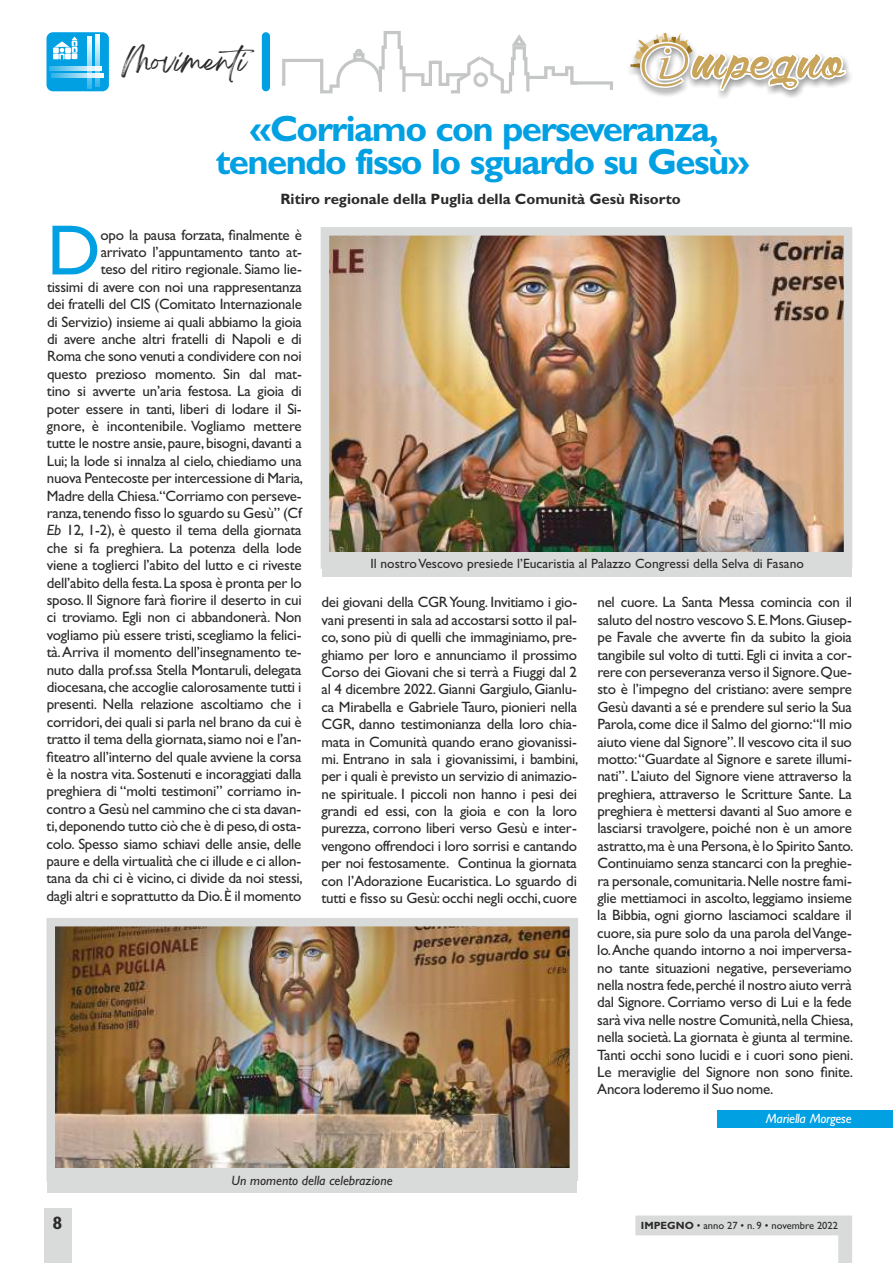
<style>
.page{position:relative;width:893px;height:1263px;background:#fff}
.page>*{position:absolute;margin:0;border:0;box-sizing:border-box;transform-origin:0 0}
.t1{font:71.4px "Gill Sans";color:#00a0e3}
.t2{font:700 36.6px/32.5px "Gill Sans";letter-spacing:-.045em;color:#00a0e3;text-align:center}
.t3{font:25.35px "Breathing Personal Use";color:#2b2a29}
.t4{font:700 18px "Gill Sans";color:#2b2a29}
.t5{font:15px/17.4px "Gill Sans";letter-spacing:-.015em;color:#2b2a29;text-align:justify}
.t6{font:700 15px "Gill Sans";color:#2b2a29}
.t7{font:13.5px "Gill Sans";color:#2b2a29}
.t8{font:italic 13.5px "Gill Sans";color:#2b2a29}
.t9{font:italic 13.5px "Gill Sans";letter-spacing:-.015em;color:#fefefe}
.t10{font:10.5px "Gill Sans";color:#2b2a29}
.s1{font-style:italic}
.s2{font-weight:700}
</style>
<div class="page">
<div style="left:717px;top:1110px;width:176px;height:17px;background:#00a0e3"></div>
<div style="left:44px;top:1208px;width:28px;height:55px;background:#d9dada"></div>
<svg style="left:635px;top:1215px;width:217px;height:48px"></svg>
<img style="left:648px;top:60px;width:203px;height:38px">
<svg style="left:630px;top:33px;width:216px;height:58px"></svg>
<svg style="left:282px;top:31px;width:292px;height:63px"></svg>
<svg style="left:571px;top:81px;width:42px;height:4px"></svg>
<svg style="left:610px;top:83px;width:3px;height:7px"></svg>
<div style="left:47px;top:32px;width:62px;height:59px;background:#00a0e3;border-radius:6px"></div>
<svg style="left:53px;top:37px;width:25px;height:22px"></svg>
<div style="left:262px;top:32px;width:8px;height:59px;background:#00a0e3;border-radius:4px"></div>
<svg style="left:49px;top:66px;width:53px;height:4px"></svg>
<svg style="left:52px;top:74px;width:52px;height:4px"></svg>
<svg style="left:88px;top:36px;width:4px;height:53px"></svg>
<svg style="left:95px;top:34px;width:5px;height:53px"></svg>
<img style="left:57px;top:928px;width:511px;height:240px">
<div style="left:47px;top:918px;width:531px;height:263px;border:9px solid #d9dada"></div>
<img style="left:331px;top:237px;width:511px;height:315px">
<div style="left:321px;top:227px;width:531px;height:342px;border:9px solid #d9dada"></div>
<div style="left:47px;top:1168px;width:530px;height:25px;background:#d9dada"></div>
<div style="left:322px;top:552px;width:530px;height:25px;background:#d9dada"></div>
<h3 class="t3" style="left:122px;top:53px;width:146px">Movimenti</h3>
<h2 class="t2" style="left:216px;top:116px;width:535px">«Corriamo con perseveranza, tenendo fisso lo sguardo su Gesù»</h2>
<p class="t6" style="left:280px;top:194px;width:402px">Ritiro regionale della Puglia della Comunità Gesù Risorto</p>
<h1 class="t1" style="left:47px;top:225px;width:55px">D</h1>
<p class="t5" style="left:47px;top:227px;width:258px;text-align:right">opo la pausa forzata, finalmente è<br>arrivato l’appuntamento tanto at-<br>teso del ritiro regionale. Siamo lie-<br>tissimi di avere con noi una rappresentanza dei fratelli del CIS (Comitato Internazionale di Servizio) insieme ai quali abbiamo la gioia di avere anche altri fratelli di Napoli e di Roma che sono venuti a condividere con noi questo prezioso momento. Sin dal mat&shy;tino si avverte un’aria festosa. La gioia di poter essere in tanti, liberi di lodare il Si&shy;gnore, è incontenibile. Vogliamo mettere tutte le nostre ansie,paure,bisogni,davanti a Lui; la lode si innalza al cielo, chiediamo una nuova Pentecoste per intercessione di Maria, Madre della Chiesa.“Corriamo con perseve&shy;ranza,tenendo fisso lo sguardo su Gesù” (Cf <span class="s1">Eb</span> 12, 1-2), è questo il tema della giornata che si fa preghiera. La potenza della lode viene a toglierci l’abito del lutto e ci riveste dell’abito della festa.La sposa è pronta per lo sposo. Il Signore farà fiorire il deserto in cui ci troviamo. Egli non ci abbandonerà. Non vogliamo più essere tristi, scegliamo la felici&shy;tà.Arriva il momento dell’insegnamento te&shy;nuto dalla prof.ssa Stella Montaruli, delegata diocesana,che accoglie calorosamente tutti i presenti. Nella relazione ascoltiamo che i corridori,dei quali si parla nel brano da cui è tratto il tema della giornata,siamo noi e l’an&shy;fiteatro all’interno del quale avviene la corsa è la nostra vita. Sostenuti e incoraggiati dalla preghiera di “molti testimoni” corriamo in&shy;contro a Gesù nel cammino che ci sta davan&shy;ti,deponendo tutto ciò che è di peso,di osta&shy;colo. Spesso siamo schiavi delle ansie, delle paure e della virtualità che ci illude e ci allon&shy;tana da chi ci è vicino, ci divide da noi stessi, dagli altri e soprattutto da Dio.È il momento</p>
<p class="t7" style="left:370px;top:559px;width:435px">Il nostro Vescovo presiede l’Eucaristia al Palazzo Congressi della Selva di Fasano</p>
<p class="t5" style="left:321px;top:595px;width:259px">dei giovani della CGR Young. Invitiamo i gio&shy;vani presenti in sala ad accostarsi sotto il pal&shy;co, sono più di quelli che immaginiamo, pre&shy;ghiamo per loro e annunciamo il prossimo Corso dei Giovani che si terrà a Fiuggi dal 2 al 4 dicembre 2022.Gianni Gargiulo,Gianlu&shy;ca Mirabella e Gabriele Tauro, pionieri nella CGR, danno testimonianza della loro chia&shy;mata in Comunità quando erano giovanissi&shy;mi. Entrano in sala i giovanissimi, i bambini, per i quali è previsto un servizio di animazio&shy;ne spirituale. I piccoli non hanno i pesi dei grandi ed essi, con la gioia e con la loro purezza, corrono liberi verso Gesù e inter&shy;vengono offrendoci i loro sorrisi e cantando per noi festosamente. Continua la giornata con l’Adorazione Eucaristica. Lo sguardo di tutti e fisso su Gesù:occhi negli occhi, cuore</p>
<p class="t5" style="left:597px;top:595px;width:258px">nel cuore. La Santa Messa comincia con il saluto del nostro vescovo S.E.Mons.Giusep&shy;pe Favale che avverte fin da subito la gioia tangibile sul volto di tutti. Egli ci invita a cor&shy;rere con perseveranza verso il Signore.Que&shy;sto è l’impegno del cristiano: avere sempre Gesù davanti a sé e prendere sul serio la Sua Parola, come dice il Salmo del giorno:“Il mio aiuto viene dal Signore”.Il vescovo cita il suo motto:“Guardate al Signore e sarete illumi&shy;nati”. L’aiuto del Signore viene attraverso la preghiera, attraverso le Scritture Sante. La preghiera è mettersi davanti al Suo amore e lasciarsi travolgere, poiché non è un amore astratto,ma è una Persona,è lo Spirito Santo.<br>Continuiamo senza stancarci con la preghie&shy;ra personale,comunitaria.Nelle nostre fami&shy;glie mettiamoci in ascolto, leggiamo insieme la Bibbia, ogni giorno lasciamoci scaldare il cuore,sia pure solo da una parola del Vange&shy;lo.Anche quando intorno a noi imperversa&shy;no tante situazioni negative, perseveriamo nella nostra fede,perché il nostro aiuto verrà dal Signore. Corriamo verso di Lui e la fede sarà viva nelle nostre Comunità,nella Chiesa, nella società. La giornata è giunta al termine.<br>Tanti occhi sono lucidi e i cuori sono pieni.<br>Le meraviglie del Signore non sono finite.<br>Ancora loderemo il Suo nome.</p>
<p class="t9" style="left:766px;top:1113px;width:87px">Mariella Morgese</p>
<p class="t8" style="left:231px;top:1176px;width:163px">Un momento della celebrazione</p>
<p class="t4" style="left:53px;top:1217px;width:11px">8</p>
<p class="t10" style="left:641px;top:1222px;width:199px"><span class="s2">IMPEGNO</span> • anno 27 • n. 9 • novembre 2022</p>
</div>
